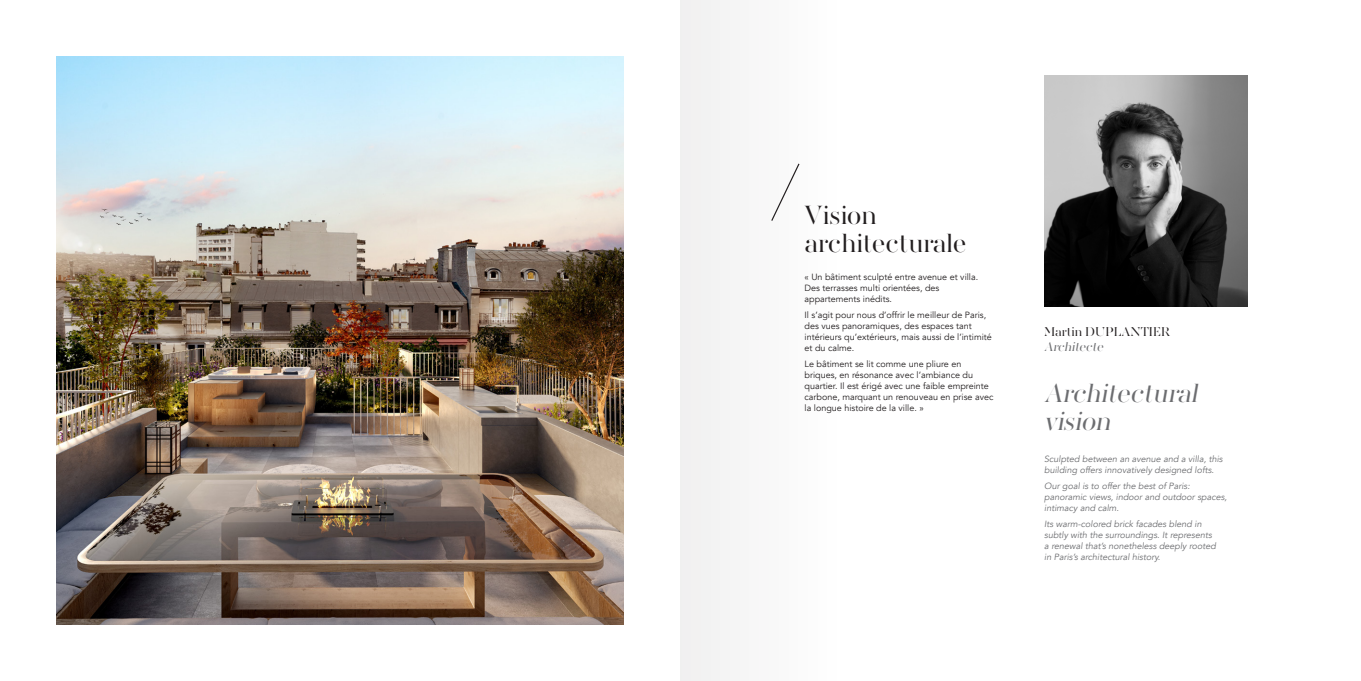
<style>
.page{position:relative;width:1361px;height:681px;background:#fff}
.page>*{position:absolute;margin:0;border:0;box-sizing:border-box;transform-origin:0 0}
.t1{font:300 27px/28px "AW Conqueror Didot";color:#231f20}
.t2{font:italic 300 27px/28px "AW Conqueror Didot";color:#6c6d70}
.t3{font:300 13.1px "AW Conqueror Didot";color:#231f20}
.t4{font:italic 300 13.1px "AW Conqueror Didot";color:#6c6d70}
.t5{font:9px/10.8px "Avenir";color:#231f20}
.t6{font:italic 9px/10.8px "Avenir";color:#6c6d70}
</style>
<div class="page">
<img style="left:57px;top:57px;width:567px;height:567px">
<img style="left:1045px;top:75px;width:202px;height:231px">
<div style="left:680px;top:0;width:165px;height:680px;background:#f8f7f8"></div>
<p class="t1" style="left:804px;top:201px;width:164px">Vision architecturale</p>
<p class="t5" style="left:804px;top:272px;width:175px">« Un bâtiment sculpté entre avenue et villa.</p>
<p class="t5" style="left:804px;top:283px;width:136px">Des terrasses multi orientées, des appartements inédits.</p>
<p class="t5" style="left:804px;top:310px;width:189px">Il s’agit pour nous d’offrir le meilleur de Paris, des vues panoramiques, des espaces tant intérieurs qu’extérieurs, mais aussi de l’intimité et du calme.</p>
<p class="t5" style="left:804px;top:359px;width:190px">Le bâtiment se lit comme une pliure en briques, en résonance avec l’ambiance du quartier. Il est érigé avec une faible empreinte carbone, marquant un renouveau en prise avec la longue histoire de la ville. »</p>
<p class="t3" style="left:1044px;top:322px;width:128px">Martin DUPLANTIER</p>
<p class="t4" style="left:1044px;top:336px;width:64px">Architecte</p>
<p class="t2" style="left:1044px;top:379px;width:162px">Architectural vision</p>
<p class="t6" style="left:1044px;top:453px;width:180px">Sculpted between an avenue and a villa, this building offers innovatively designed lofts.</p>
<p class="t6" style="left:1044px;top:480px;width:184px">Our goal is to offer the best of Paris: panoramic views, indoor and outdoor spaces, intimacy and calm.</p>
<p class="t6" style="left:1044px;top:518px;width:173px">Its warm-colored brick facades blend in subtly with the surroundings. It represents a renewal that’s nonetheless deeply rooted in Paris’s architectural history.</p>
</div>
